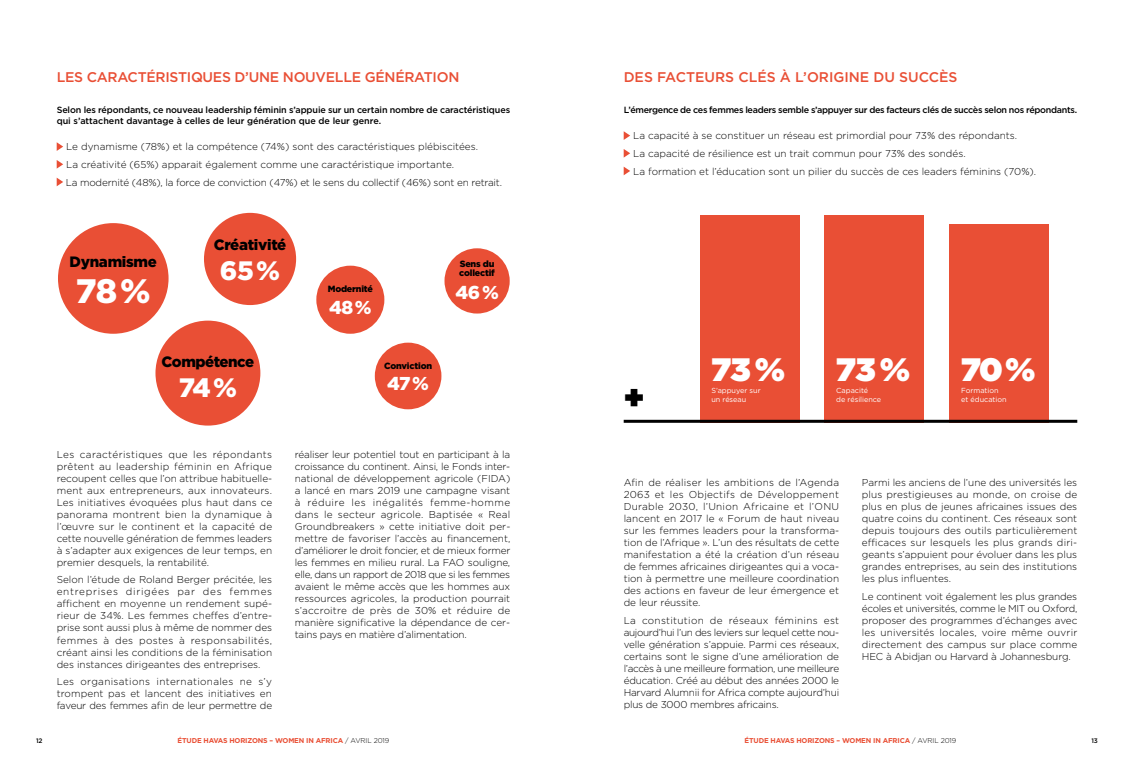
<style>
.page{position:relative;width:1134px;height:766px;background:#fff}
.page>*{position:absolute;margin:0;border:0;box-sizing:border-box;transform-origin:0 0}
.t1{font:900 33.9px "Gotham";color:#fff}
.t2{font:900 32.4px "Gotham";color:#fff}
.t3{font:900 32.4px "Gotham";color:#000}
.t4{font:900 26.6px "Gotham";color:#fff}
.t5{font:900 18.6px "Gotham";color:#fff}
.t6{font:900 15px "Gotham";letter-spacing:-.025em;color:#000}
.t7{font:500 14px "Gotham";letter-spacing:-.02em;color:#e94f35}
.t8{font:500 14px "Gotham";color:#e94f35}
.t9{font:300 10px/12px "Gotham";color:#000;text-align:justify}
.t10{font:500 9px/11px "Gotham";letter-spacing:-.015em;color:#000}
.t11{font:500 9px "Gotham";letter-spacing:-.035em;color:#000}
.t12{font:900 9px/9px "Gotham";letter-spacing:-.02em;color:#000}
.t13{font:7.3px/8.9px "Gotham";color:#fff}
.t14{font:700 7px "Gotham";letter-spacing:-.02em;color:#e94f35}
.t15{font:500 6.5px "Gotham";color:#000}
.s1{font-weight:300;color:#000}
</style>
<div class="page">
<svg style="left:57px;top:142px;width:6px;height:9px"></svg>
<svg style="left:57px;top:160px;width:6px;height:8px"></svg>
<svg style="left:57px;top:178px;width:6px;height:8px"></svg>
<svg style="left:624px;top:131px;width:6px;height:9px"></svg>
<svg style="left:624px;top:149px;width:6px;height:8px"></svg>
<svg style="left:624px;top:167px;width:6px;height:8px"></svg>
<div style="left:700px;top:216px;width:99px;height:206px;background:#e94f35"></div>
<div style="left:825px;top:216px;width:99px;height:206px;background:#e94f35"></div>
<div style="left:950px;top:224px;width:99px;height:198px;background:#e94f35"></div>
<hr style="left:624px;top:419px;width:453px;height:3px;background:#000">
<div style="left:58px;top:223px;width:111px;height:110px;background:#e94f35;border-radius:50%"></div>
<div style="left:155px;top:320px;width:105px;height:105px;background:#e94f35;border-radius:50%"></div>
<div style="left:204px;top:213px;width:92px;height:92px;background:#e94f35;border-radius:50%"></div>
<div style="left:316px;top:265px;width:68px;height:68px;background:#e94f35;border-radius:50%"></div>
<div style="left:375px;top:342px;width:66px;height:67px;background:#e94f35;border-radius:50%"></div>
<div style="left:444px;top:248px;width:66px;height:65px;background:#e94f35;border-radius:50%"></div>
<h3 class="t7" style="left:57px;top:68px;width:404px">LES CARACTÉRISTIQUES D’UNE NOUVELLE GÉNÉRATION</h3>
<p class="t10" style="left:57px;top:104px;width:455px">Selon les répondants, ce nouveau leadership féminin s’appuie sur un certain nombre de caractéristiques qui s’attachent davantage à celles de leur génération que de leur genre.</p>
<p class="t9" style="left:66px;top:137px;width:438px;line-height:17.7px;text-align:left">Le dynamisme (78%) et la compétence (74%) sont des caractéristiques plébiscitées.<br>La créativité (65%) apparait également comme une caractéristique importante.<br>La modernité (48%), la force de conviction (47%) et le sens du collectif (46%) sont en retrait.</p>
<h3 class="t6" style="left:70px;top:251px;width:89px">Dynamisme</h3>
<h1 class="t1" style="left:76px;top:267px;width:76px">78 %</h1>
<h3 class="t6" style="left:214px;top:234px;width:74px">Créativité</h3>
<h3 class="t4" style="left:220px;top:252px;width:62px">65 %</h3>
<h3 class="t6" style="left:162px;top:351px;width:94px">Compétence</h3>
<h3 class="t4" style="left:179px;top:369px;width:60px">74 %</h3>
<p class="t12" style="left:328px;top:284px;width:47px">Modernité</p>
<h3 class="t5" style="left:329px;top:294px;width:44px">48 %</h3>
<p class="t12" style="left:384px;top:361px;width:49px">Conviction</p>
<h3 class="t5" style="left:387px;top:371px;width:43px">47 %</h3>
<p class="t12" style="left:459px;top:259px;width:37px">Sens du collectif</p>
<h3 class="t5" style="left:455px;top:280px;width:45px">46 %</h3>
<p class="t9" style="left:57px;top:447px;width:217px">Les caractéristiques que les répondants prêtent au leadership féminin en Afrique recoupent celles que l’on attribue habituelle&shy;ment aux entrepreneurs, aux innovateurs.<br>Les initiatives évoquées plus haut dans ce panorama montrent bien la dynamique à l’œuvre sur le continent et la capacité de cette nouvelle génération de femmes leaders à s’adapter aux exigences de leur temps, en premier desquels, la rentabilité.</p>
<p class="t9" style="left:57px;top:573px;width:217px">Selon l’étude de Roland Berger précitée, les entreprises dirigées par des femmes affichent en moyenne un rendement supé&shy;rieur de 34%. Les femmes cheffes d’entre&shy;prise sont aussi plus à même de nommer des femmes à des postes à responsabilités, créant ainsi les conditions de la féminisation des instances dirigeantes des entreprises.</p>
<p class="t9" style="left:57px;top:675px;width:217px">Les organisations internationales ne s’y trompent pas et lancent des initiatives en faveur des femmes afin de leur permettre de</p>
<p class="t9" style="left:295px;top:447px;width:217px">réaliser leur potentiel tout en participant à la croissance du continent. Ainsi, le Fonds inter&shy;national de développement agricole (FIDA) a lancé en mars 2019 une campagne visant à réduire les inégalités femme-homme dans le secteur agricole. Baptisée « Real Groundbreakers » cette initiative doit per&shy;mettre de favoriser l’accès au financement, d’améliorer le droit foncier, et de mieux former les femmes en milieu rural. La FAO souligne, elle, dans un rapport de 2018 que si les femmes avaient le même accès que les hommes aux ressources agricoles, la production pourrait s’accroitre de près de 30% et réduire de manière significative la dépendance de cer&shy;tains pays en matière d’alimentation.</p>
<h3 class="t8" style="left:624px;top:68px;width:335px">DES FACTEURS CLÉS À L’ORIGINE DU SUCCÈS</h3>
<p class="t11" style="left:624px;top:104px;width:455px">L’émergence de ces femmes leaders semble s’appuyer sur des facteurs clés de succès selon nos répondants.</p>
<p class="t9" style="left:633px;top:126px;width:404px;line-height:17.7px;text-align:left">La capacité à se constituer un réseau est primordial pour 73% des répondants.<br>La capacité de résilience est un trait commun pour 73% des sondés.<br>La formation et l’éducation sont un pilier du succès de ces leaders féminins (70%).</p>
<h2 class="t3" style="left:624px;top:374px;width:22px">+</h2>
<h2 class="t2" style="left:711px;top:346px;width:75px">73 %</h2>
<p class="t13" style="left:711px;top:386px;width:51px">S’appuyer sur un réseau</p>
<h2 class="t2" style="left:836px;top:346px;width:75px">73 %</h2>
<p class="t13" style="left:836px;top:386px;width:47px">Capacité<br>de résilience</p>
<h2 class="t2" style="left:961px;top:346px;width:76px">70 %</h2>
<p class="t13" style="left:961px;top:386px;width:47px">Formation et éducation</p>
<p class="t9" style="left:624px;top:476px;width:217px">Afin de réaliser les ambitions de l’Agenda 2063 et les Objectifs de Développement Durable 2030, l’Union Africaine et l’ONU lancent en 2017 le « Forum de haut niveau sur les femmes leaders pour la transforma&shy;tion de l’Afrique ». L’un des résultats de cette manifestation a été la création d’un réseau de femmes africaines dirigeantes qui a voca&shy;tion à permettre une meilleure coordination des actions en faveur de leur émergence et de leur réussite.</p>
<p class="t9" style="left:624px;top:614px;width:217px">La constitution de réseaux féminins est aujourd’hui l’un des leviers sur lequel cette nou&shy;velle génération s’appuie. Parmi ces réseaux, certains sont le signe d’une amélioration de l’accès à une meilleure formation, une meilleure éducation. Créé au début des années 2000 le Harvard Alumnii for Africa compte aujourd’hui plus de 3000 membres africains.</p>
<p class="t9" style="left:862px;top:476px;width:217px">Parmi les anciens de l’une des universités les plus prestigieuses au monde, on croise de plus en plus de jeunes africaines issues des quatre coins du continent. Ces réseaux sont depuis toujours des outils particulièrement efficaces sur lesquels les plus grands diri&shy;geants s’appuient pour évoluer dans les plus grandes entreprises, au sein des institutions les plus influentes.</p>
<p class="t9" style="left:862px;top:590px;width:217px">Le continent voit également les plus grandes écoles et universités, comme le MIT ou Oxford, proposer des programmes d’échanges avec les universités locales, voire même ouvrir directement des campus sur place comme HEC à Abidjan ou Harvard à Johannesburg.</p>
<p class="t15" style="left:36px;top:736px;width:8px">12</p>
<p class="t14" style="left:178px;top:735px;width:213px">ÉTUDE HAVAS HORIZONS – WOMEN IN AFRICA <span class="s1">/ AVRIL 2019</span></p>
<p class="t14" style="left:744px;top:735px;width:213px">ÉTUDE HAVAS HORIZONS – WOMEN IN AFRICA <span class="s1">/ AVRIL 2019</span></p>
<p class="t15" style="left:1091px;top:736px;width:8px">13</p>
</div>
